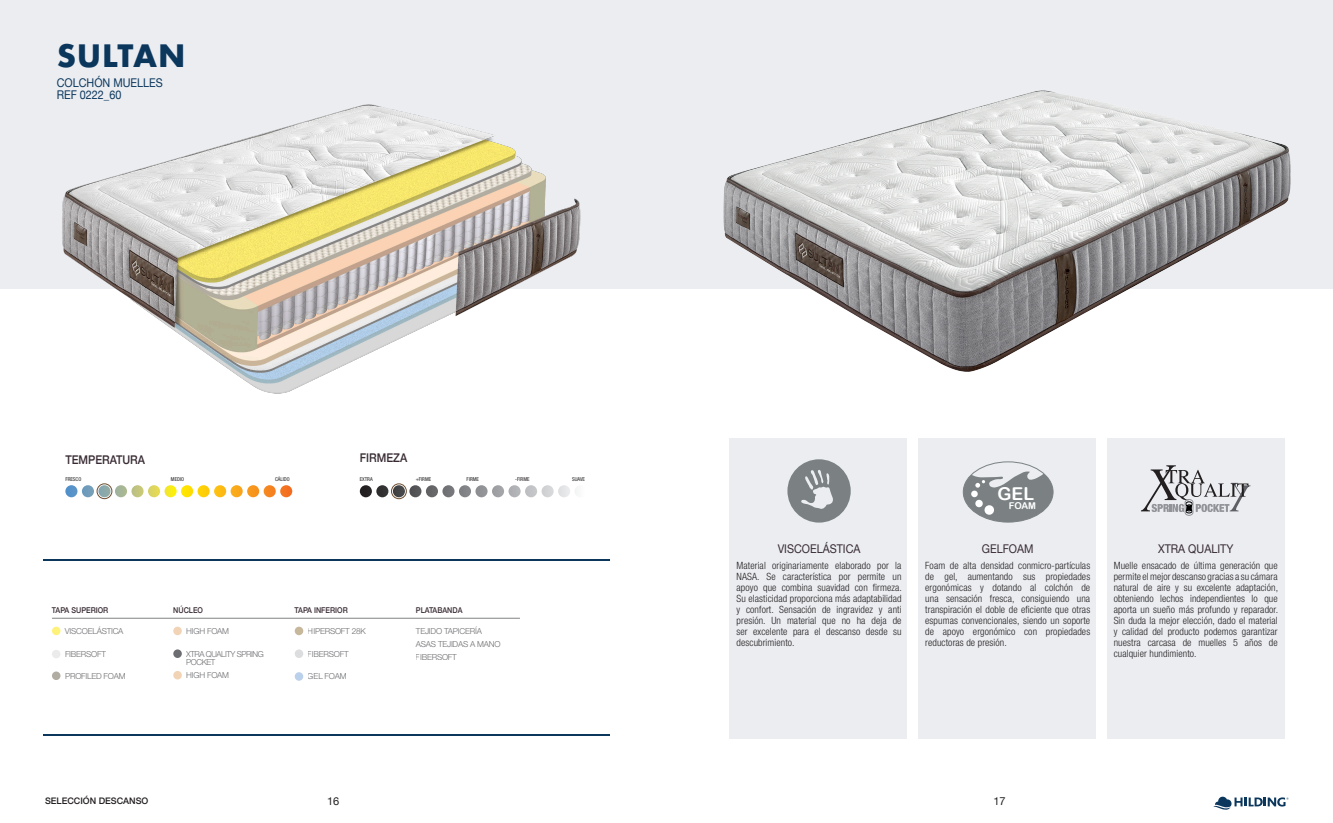
<style>
.page{position:relative;width:1333px;height:823px;background:#fff}
.page>*{position:absolute;margin:0;border:0;box-sizing:border-box;transform-origin:0 0}
.t1{font:700 30px "Futura";letter-spacing:.025em;color:#0b375d}
.t2{font:17.7px "Arial Rounded MT Bold";color:#fff}
.t3{font:12px "Helvetica Neue";color:#382b33;scale:.9 1}
.t4{font:12px/12.6px "Helvetica Neue";color:#0b375d;scale:.9 1}
.t5{font:500 12px "Helvetica Neue";color:#382b33;scale:.9 1}
.t6{font:11px "Helvetica Neue";color:#231f20}
.t7{font:300 condensed 10px/11px "Helvetica Neue LT Std";letter-spacing:.01em;color:#231f20;text-align:justify}
.t8{font:9.4px "Arial Rounded MT Bold";color:#fff}
.t9{font:500 9px "Helvetica Neue";color:#231f20}
.t10{font:300 8.2px/13px "Helvetica Neue LT Std";letter-spacing:-.025em;color:#6c6d70}
.t11{font:300 8.2px/8.2px "Helvetica Neue LT Std";letter-spacing:-.055em;color:#6c6d70}
.t12{font:500 8px "Helvetica Neue";color:#382b33;scale:.9 1}
.t13{font:condensed 5.3px "Helvetica Neue LT Std";color:#231f20}
</style>
<div class="page">
<svg style="left:1213px;top:796px;width:75px;height:14px"></svg>
<div style="left:0;top:0;width:1332px;height:288px;background:#ebedf1"></div>
<div style="left:729px;top:437px;width:178px;height:301px;background:#ebedf1"></div>
<div style="left:918px;top:437px;width:177px;height:301px;background:#ebedf1"></div>
<div style="left:1107px;top:437px;width:177px;height:301px;background:#ebedf1"></div>
<hr style="left:43px;top:558px;width:566px;height:2px;background:#0b375d">
<hr style="left:43px;top:734px;width:566px;height:1px;background:#0b375d">
<img style="left:55px;top:104px;width:545px;height:290px">
<div style="left:52px;top:649px;width:8px;height:9px;background:#ebebeb;border-radius:50%"></div>
<div style="left:52px;top:671px;width:8px;height:8px;background:#b1ada2;border-radius:50%"></div>
<div style="left:295px;top:626px;width:8px;height:8px;background:#c7b79b;border-radius:50%"></div>
<hr style="left:52px;top:617px;width:468px;height:1px;background:#808285">
<div style="left:52px;top:626px;width:8px;height:8px;background:#fff27b;border-radius:50%"></div>
<div style="left:173px;top:626px;width:9px;height:8px;background:#f1d3b6;border-radius:50%"></div>
<div style="left:173px;top:649px;width:9px;height:8px;background:#6c6d70;border-radius:50%"></div>
<div style="left:173px;top:670px;width:9px;height:9px;background:#f1d3b6;border-radius:50%"></div>
<div style="left:295px;top:649px;width:8px;height:8px;background:#dcdddf;border-radius:50%"></div>
<div style="left:295px;top:671px;width:8px;height:9px;background:#bbd0ea;border-radius:50%"></div>
<svg style="left:360px;top:485px;width:217px;height:12px"></svg>
<div style="left:391px;top:483px;width:16px;height:16px;border:1px solid #6d4d30;border-radius:50%"></div>
<svg style="left:65px;top:485px;width:227px;height:12px"></svg>
<div style="left:97px;top:483px;width:15px;height:16px;border:1px solid #6d4d30;border-radius:50%"></div>
<img style="left:723px;top:91px;width:567px;height:280px">
<svg style="left:1141px;top:465px;width:109px;height:50px"></svg>
<svg style="left:963px;top:471px;width:89px;height:50px"></svg>
<svg style="left:787px;top:459px;width:63px;height:63px"></svg>
<h1 class="t1" style="left:57px;top:34px;width:130px">SULTAN</h1>
<p class="t4" style="left:57px;top:77px;width:119px">COLCHÓN MUELLES<br>REF 0222_60</p>
<p class="t5" style="left:65px;top:449px;width:90px">TEMPERATURA</p>
<p class="t13" style="left:65px;top:475px;width:17px">FRESCO</p>
<p class="t13" style="left:171px;top:475px;width:15px">MEDIO</p>
<p class="t13" style="left:275px;top:475px;width:16px">CÁLIDO</p>
<p class="t5" style="left:360px;top:448px;width:54px">FIRMEZA</p>
<p class="t13" style="left:360px;top:475px;width:14px">EXTRA</p>
<p class="t13" style="left:415px;top:475px;width:17px">+FIRME</p>
<p class="t13" style="left:466px;top:475px;width:14px">FIRME</p>
<p class="t13" style="left:515px;top:475px;width:16px">-FIRME</p>
<p class="t13" style="left:572px;top:475px;width:14px">SUAVE</p>
<p class="t12" style="left:52px;top:603px;width:64px">TAPA SUPERIOR</p>
<p class="t12" style="left:173px;top:603px;width:35px">NÚCLEO</p>
<p class="t12" style="left:294px;top:603px;width:60px">TAPA INFERIOR</p>
<p class="t12" style="left:416px;top:603px;width:53px">PLATABANDA</p>
<p class="t10" style="left:65px;top:624px;width:60px">VISCOELÁSTICA</p>
<p class="t10" style="left:308px;top:624px;width:59px">HIPERSOFT 28K</p>
<p class="t10" style="left:186px;top:624px;width:44px">HIGH FOAM</p>
<p class="t11" style="left:186px;top:649px;width:79px">XTRA QUALITY SPRING<br>POCKET</p>
<p class="t10" style="left:186px;top:668px;width:44px">HIGH FOAM</p>
<p class="t10" style="left:308px;top:646px;width:42px">FIBERSOFT</p>
<p class="t10" style="left:308px;top:669px;width:40px">GEL FOAM</p>
<p class="t10" style="left:65px;top:647px;width:42px">FIBERSOFT</p>
<p class="t10" style="left:65px;top:668px;width:62px">PROFILED FOAM</p>
<p class="t10" style="left:416px;top:624px;width:86px">TEJIDO TAPICERÍA<br>ASAS TEJIDAS A MANO<br>FIBERSOFT</p>
<p class="t3" style="left:777px;top:540px;width:93px">VISCOELÁSTICA</p>
<p class="t7" style="left:736px;top:559px;width:167px">Material originariamente elaborado por la NASA. Se característica por permite un apoyo que combina suavidad con firmeza.<br>Su elasticidad proporciona más adaptabilidad y confort. Sensación de ingravidez y anti presión. Un material que no ha deja de ser excelente para el descanso desde su descubrimiento.</p>
<h2 class="t2" style="left:997px;top:483px;width:38px">GEL</h2>
<p class="t8" style="left:1008px;top:500px;width:29px">FOAM</p>
<p class="t3" style="left:981px;top:540px;width:59px">GELFOAM</p>
<p class="t7" style="left:925px;top:559px;width:166px">Foam de alta densidad conmicro-partículas de gel, aumentando sus propiedades ergonómicas y dotando al colchón de una sensación fresca, consiguiendo una transpiración el doble de eficiente que otras espumas convencionales, siendo un soporte de apoyo ergonómico con propiedades reductoras de presión.</p>
<p class="t3" style="left:1157px;top:540px;width:85px">XTRA QUALITY</p>
<p class="t7" style="left:1113px;top:559px;width:166px">Muelle ensacado de última generación que permite el mejor descanso gracias a su cámara natural de aire y su excelente adaptación, obteniendo lechos independientes lo que aporta un sueño más profundo y reparador.<br>Sin duda la mejor elección, dado el material y calidad del producto podemos garantizar nuestra carcasa de muelles 5 años de cualquier hundimiento.</p>
<p class="t9" style="left:45px;top:793px;width:105px">SELECCIÓN DESCANSO</p>
<p class="t6" style="left:327px;top:792px;width:14px">16</p>
<p class="t6" style="left:993px;top:792px;width:14px">17</p>
</div>
